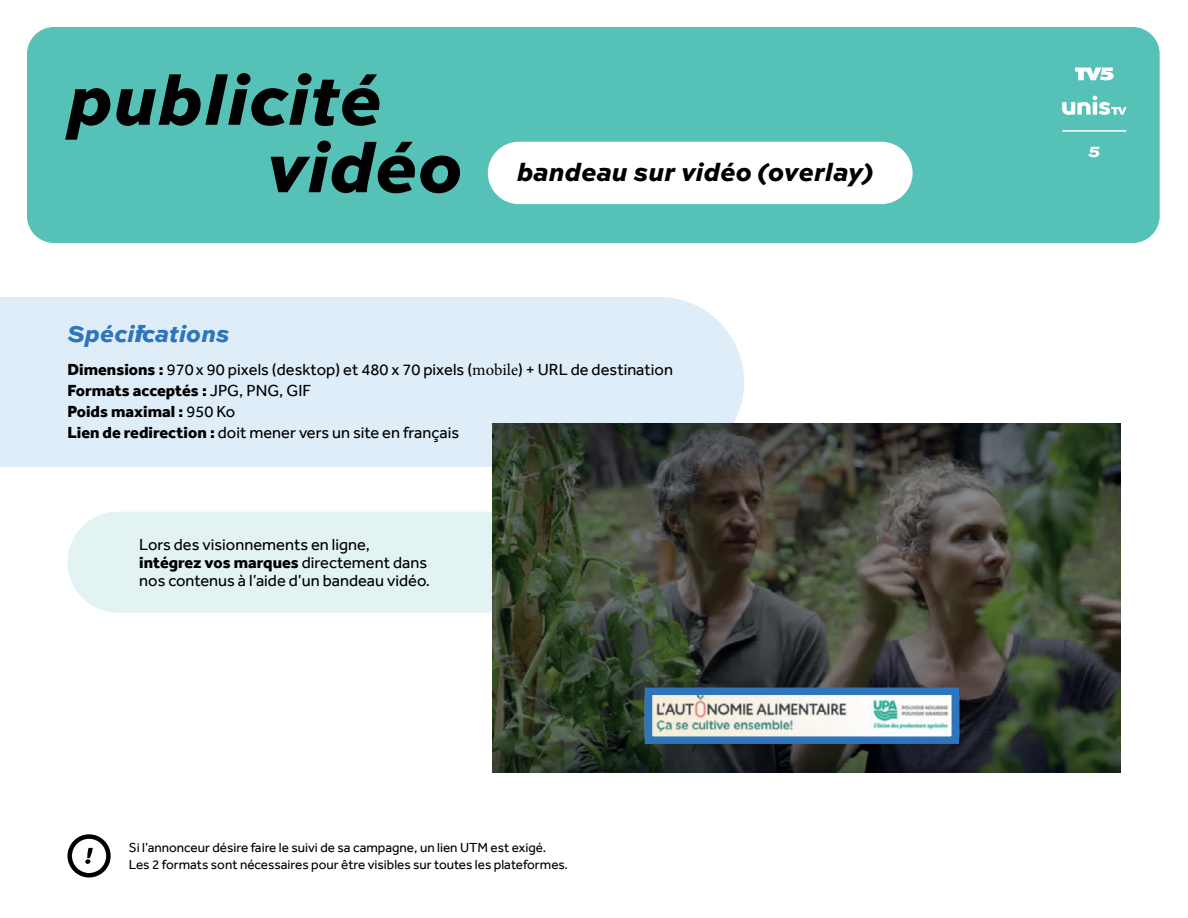
<style>
.page{position:relative;width:1188px;height:918px;background:#fff}
.page>*{position:absolute;margin:0;border:0;box-sizing:border-box;transform-origin:0 0}
.t1{font:italic 800 72px/67.5px "Sweet Sans Pro";color:#000001}
.t2{font:italic 800 25.95px "Sweet Sans Pro";color:#000001}
.t3{font:italic 800 24px "Sweet Sans Pro";color:#2e75bb}
.t4{font:italic 800 18px "Sweet Sans Pro";color:#fff}
.t5{font:16.5px/21px "Effra";color:#000001}
.t6{font:13.5px/16.5px "Effra";color:#000001}
.s1{font-weight:800}
.s2{font-family:"Minion Pro"}
</style>
<div class="page">
<div style="left:27px;top:27px;width:1133px;height:216px;background:#56c2b7;border-radius:27px"></div>
<div style="left:0;top:297px;width:744px;height:170px;background:#dfedf8"></div>
<div style="left:68px;top:512px;width:576px;height:101px;background:#e3f3f3;border-radius:51px"></div>
<svg style="left:85px;top:848px;width:8px;height:16px"></svg>
<div style="left:68px;top:834px;width:43px;height:44px;border:4px solid #000001;border-radius:50%"></div>
<img style="left:492px;top:423px;width:628px;height:350px">
<svg style="left:641px;top:684px;width:322px;height:64px"></svg>
<div style="left:488px;top:142px;width:425px;height:62px;background:#fff;border-radius:31px"></div>
<svg style="left:1075px;top:68px;width:39px;height:12px"></svg>
<hr style="left:1063px;top:130px;width:63px;height:2px;background:#fff">
<svg style="left:1062px;top:96px;width:65px;height:19px"></svg>
<h1 class="t1" style="left:267px;top:61px;width:197px;text-indent:-200px">publicité vidéo</h1>
<h2 class="t2" style="left:517px;top:152px;width:358px">bandeau sur vidéo (overlay)</h2>
<h3 class="t3" style="left:68px;top:315px;width:164px">Spécifications</h3>
<p class="t5" style="left:67px;top:359px;width:607px"><span class="s1">Dimensions :</span> 970 x 90 pixels (desktop) et 480 x 70 pixels (<span class="s2">mobile</span>) + URL de destination <span class="s1">Formats acceptés :</span> JPG, PNG, GIF<br><span class="s1">Poids maximal :</span> 950 Ko<br><span class="s1">Lien de redirection :</span> doit mener vers un site en français</p>
<p class="t5" style="left:139px;top:535px;width:292px;line-height:18px">Lors des visionnements en ligne, <span class="s1">intégrez vos marques</span> directement dans nos contenus à l’aide d’un bandeau vidéo.</p>
<p class="t6" style="left:129px;top:839px;width:441px">Si l’annonceur désire faire le suivi de sa campagne, un lien UTM est exigé.<br>Les 2 formats sont nécessaires pour être visibles sur toutes les plateformes.</p>
<p class="t4" style="left:1088px;top:137px;width:13px">5</p>
</div>
